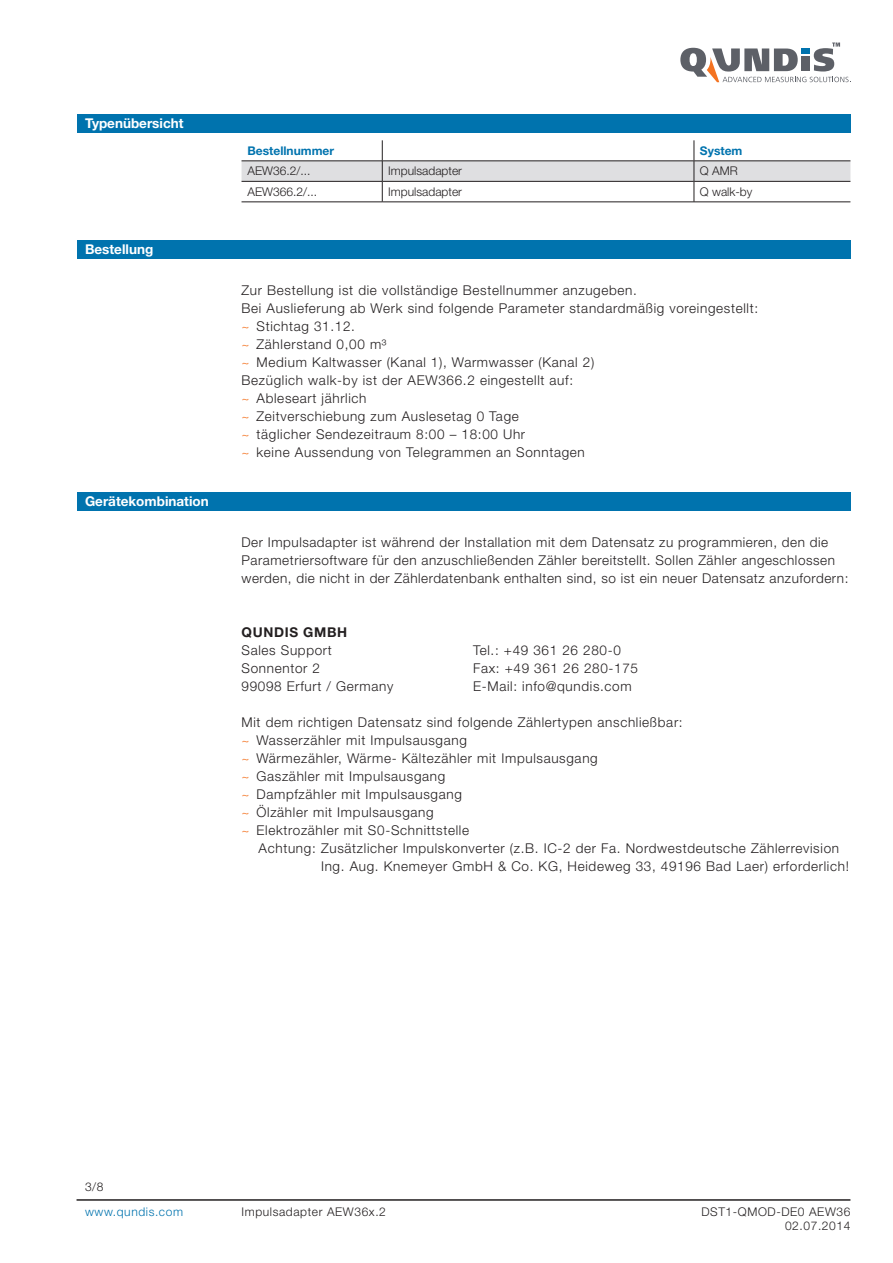
<style>
.page{position:relative;width:893px;height:1263px;background:#fff}
.page>*{position:absolute;margin:0;border:0;box-sizing:border-box;transform-origin:0 0}
.t1{font:300 13.5px/18px "Helvetica Neue LT Pro";letter-spacing:.05em;color:#231f20}
.t2{font:700 13.5px "Helvetica Neue LT Pro";color:#fff}
.t3{font:700 13.5px "Helvetica Neue LT Pro";letter-spacing:.05em;color:#231f20}
.t4{font:300 12px "Helvetica Neue LT Pro";color:#231f20}
.t5{font:300 12px/13.5px "Helvetica Neue LT Pro";letter-spacing:.05em;color:#231f20;text-align:right}
.t6{font:700 12px "Helvetica Neue LT Pro";color:#0073ae}
.t7{font:300 12px "Helvetica Neue LT Pro";letter-spacing:.05em;color:#0073ae}
.s1{color:#f47321}
</style>
<div class="page">
<hr style="left:77px;top:1199px;width:773px;height:2px;background:#231f20">
<svg style="left:680px;top:43px;width:171px;height:39px"></svg>
<div style="left:77px;top:241px;width:773px;height:18px;background:#0073ae"></div>
<div style="left:77px;top:492px;width:773px;height:19px;background:#0073ae"></div>
<div style="left:77px;top:115px;width:773px;height:18px;background:#0073ae"></div>
<hr style="left:242px;top:202px;width:140px;height:1px;background:#231f20">
<hr style="left:382px;top:202px;width:312px;height:1px;background:#231f20">
<hr style="left:694px;top:202px;width:156px;height:1px;background:#231f20">
<svg style="left:242px;top:140px;width:608px;height:62px"></svg>
<p class="t2" style="left:85px;top:114px;width:100px">Typenübersicht</p>
<p class="t2" style="left:85px;top:240px;width:70px">Bestellung</p>
<p class="t2" style="left:85px;top:492px;width:125px">Gerätekombination</p>
<p class="t6" style="left:248px;top:143px;width:88px">Bestellnummer</p>
<p class="t6" style="left:700px;top:143px;width:44px">System</p>
<p class="t4" style="left:248px;top:164px;width:64px">AEW36.2/...</p>
<p class="t4" style="left:388px;top:164px;width:75px">Impulsadapter</p>
<p class="t4" style="left:700px;top:164px;width:39px">Q AMR</p>
<p class="t4" style="left:247px;top:184px;width:71px">AEW366.2/...</p>
<p class="t4" style="left:388px;top:184px;width:75px">Impulsadapter</p>
<p class="t4" style="left:700px;top:184px;width:54px">Q walk-by</p>
<p class="t1" style="left:242px;top:280px;width:518px">Zur Bestellung ist die vollständige Bestellnummer anzugeben.<br>Bei Auslieferung ab Werk sind folgende Parameter standardmäßig voreingestellt: <span class="s1">~</span> Stichtag 31.12.<br><span class="s1">~</span> Zählerstand 0,00 m³<br><span class="s1">~</span> Medium Kaltwasser (Kanal 1), Warmwasser (Kanal 2)<br>Bezüglich walk-by ist der AEW366.2 eingestellt auf:<br><span class="s1">~</span> Ableseart jährlich<br><span class="s1">~</span> Zeitverschiebung zum Auslesetag 0 Tage<br><span class="s1">~</span> täglicher Sendezeitraum 8:00 – 18:00 Uhr<br><span class="s1">~</span> keine Aussendung von Telegrammen an Sonntagen</p>
<p class="t1" style="left:242px;top:532px;width:608px">Der Impulsadapter ist während der Installation mit dem Datensatz zu programmieren, den die<br>Parametriersoftware für den anzuschließenden Zähler bereitstellt. Sollen Zähler angeschlossen werden, die nicht in der Zählerdatenbank enthalten sind, so ist ein neuer Datensatz anzufordern:</p>
<p class="t3" style="left:242px;top:623px;width:107px">QUNDIS GmbH</p>
<p class="t1" style="left:242px;top:640px;width:153px">Sales Support<br>Sonnentor 2<br>99098 Erfurt / Germany</p>
<p class="t1" style="left:473px;top:640px;width:167px">Tel.: +49 361 26 280-0<br>Fax: +49 361 26 280-175<br>E-Mail: info@qundis.com</p>
<p class="t1" style="left:242px;top:712px;width:443px">Mit dem richtigen Datensatz sind folgende Zählertypen anschließbar: <span class="s1">~</span> Wasserzähler mit Impulsausgang<br><span class="s1">~</span> Wärmezähler, Wärme- Kältezähler mit Impulsausgang<br><span class="s1">~</span> Gaszähler mit Impulsausgang<br><span class="s1">~</span> Dampfzähler mit Impulsausgang<br><span class="s1">~</span> Ölzähler mit Impulsausgang<br><span class="s1">~</span> Elektrozähler mit S0-Schnittstelle</p>
<p class="t1" style="left:321px;top:838px;width:529px;text-indent:-62px">Achtung: Zusätzlicher Impulskonverter (z.B. IC-2 der Fa. Nordwestdeutsche Zählerrevision<br>Ing. Aug. Knemeyer GmbH &amp; Co. KG, Heideweg 33, 49196 Bad Laer) erforderlich!</p>
<p class="t4" style="left:85px;top:1179px;width:20px">3/8</p>
<p class="t7" style="left:85px;top:1205px;width:100px">www.qundis.com</p>
<p class="t5" style="left:242px;top:1205px;width:146px">Impulsadapter AEW36x.2</p>
<p class="t5" style="left:701px;top:1205px;width:151px">DST1-QMOD-DE0 AEW36<br>02.07.2014</p>
</div>
